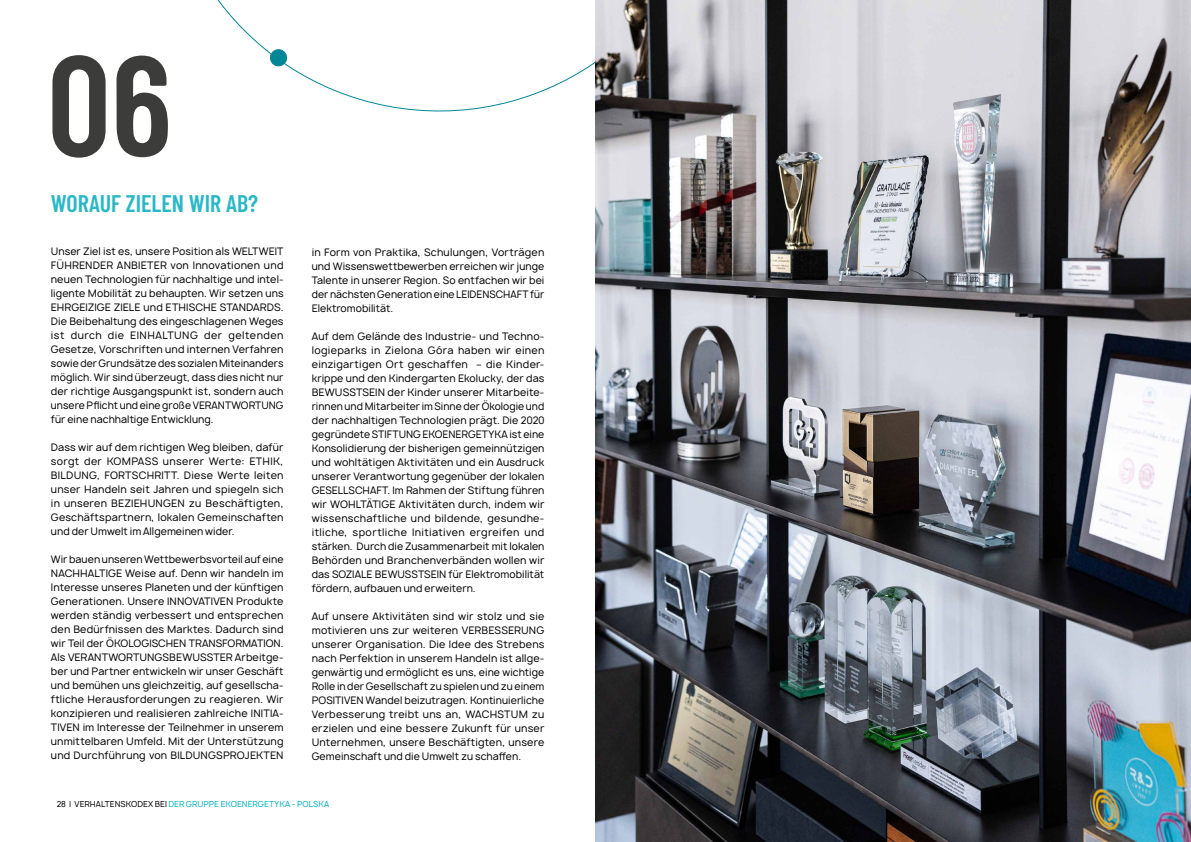
<style>
.page{position:relative;width:1191px;height:842px;background:#fff}
.page>*{position:absolute;margin:0;border:0;box-sizing:border-box;transform-origin:0 0}
.t1{font:600 141.9px "Barlow Condensed";color:#3c3c3b}
.t2{font:600 24px "Barlow Condensed";color:#2ab8c6}
.t3{font:10px/14px "Manrope";letter-spacing:.005em;color:#000;text-align:justify}
.t4{font:8px "Manrope";letter-spacing:.01em;color:#00b0c0}
.s1{color:#000}
</style>
<div class="page">
<svg style="left:217px;top:0;width:378px;height:112px"></svg>
<img style="left:595px;top:0;width:596px;height:842px">
<svg style="left:269px;top:48px;width:18px;height:19px"></svg>
<h1 class="t1" style="left:47px;top:4px;width:126px">06</h1>
<h2 class="t2" style="left:51px;top:186px;width:209px">WORAUF ZIELEN WIR AB?</h2>
<p class="t3" style="left:51px;top:244px;width:234px">Unser Ziel ist es, unsere Position als WELTWEIT FÜHRENDER ANBIETER von Innovationen und neuen Technologien für nachhaltige und intel&shy;ligente Mobilität zu behaupten. Wir setzen uns EHRGEIZIGE ZIELE und ETHISCHE STANDARDS.<br>Die Beibehaltung des eingeschlagenen Weges ist durch die EINHALTUNG der geltenden Gesetze, Vorschriften und internen Verfahren sowie der Grundsätze des sozialen Miteinanders möglich. Wir sind überzeugt, dass dies nicht nur der richtige Ausgangspunkt ist, sondern auch unsere Pflicht und eine große VERANTWORTUNG für eine nachhaltige Entwicklung.</p>
<p class="t3" style="left:51px;top:440px;width:234px">Dass wir auf dem richtigen Weg bleiben, dafür sorgt der KOMPASS unserer Werte: ETHIK, BILDUNG, FORTSCHRITT. Diese Werte leiten unser Handeln seit Jahren und spiegeln sich in unseren BEZIEHUNGEN zu Beschäftigten, Geschäftspartnern, lokalen Gemeinschaften und der Umwelt im Allgemeinen wider.</p>
<p class="t3" style="left:51px;top:552px;width:234px">Wir bauen unseren Wettbewerbsvorteil auf eine NACHHALTIGE Weise auf. Denn wir handeln im Interesse unseres Planeten und der künftigen Generationen. Unsere INNOVATIVEN Produkte werden ständig verbessert und entsprechen den Bedürfnissen des Marktes. Dadurch sind wir Teil der ÖKOLOGISCHEN TRANSFORMATION.<br>Als VERANTWORTUNGSBEWUSSTER Arbeitge&shy;ber und Partner entwickeln wir unser Geschäft und bemühen uns gleichzeitig, auf gesellscha&shy;ftliche Herausforderungen zu reagieren. Wir konzipieren und realisieren zahlreiche INITIA-TIVEN im Interesse der Teilnehmer in unserem unmittelbaren Umfeld. Mit der Unterstützung und Durchführung von BILDUNGSPROJEKTEN</p>
<p class="t3" style="left:312px;top:245px;width:234px">in Form von Praktika, Schulungen, Vorträgen und Wissenswettbewerben erreichen wir junge Talente in unserer Region. So entfachen wir bei der nächsten Generation eine LEIDENSCHAFT für Elektromobilität.</p>
<p class="t3" style="left:312px;top:329px;width:234px">Auf dem Gelände des Industrie- und Techno&shy;logieparks in Zielona Góra haben wir einen einzigartigen Ort geschaffen – die Kinder&shy;krippe und den Kindergarten Ekolucky, der das BEWUSSTSEIN der Kinder unserer Mitarbeite&shy;rinnen und Mitarbeiter im Sinne der Ökologie und der nachhaltigen Technologien prägt. Die 2020 gegründete STIFTUNG EKOENERGETYKA ist eine Konsolidierung der bisherigen gemeinnützigen und wohltätigen Aktivitäten und ein Ausdruck unserer Verantwortung gegenüber der lokalen GESELLSCHAFT. Im Rahmen der Stiftung führen wir WOHLTÄTIGE Aktivitäten durch, indem wir wissenschaftliche und bildende, gesundhe&shy;itliche, sportliche Initiativen ergreifen und stärken. Durch die Zusammenarbeit mit lokalen Behörden und Branchenverbänden wollen wir das SOZIALE BEWUSSTSEIN für Elektromobilität fördern, aufbauen und erweitern.</p>
<p class="t3" style="left:312px;top:609px;width:234px">Auf unsere Aktivitäten sind wir stolz und sie motivieren uns zur weiteren VERBESSERUNG unserer Organisation. Die Idee des Strebens nach Perfektion in unserem Handeln ist allge&shy;genwärtig und ermöglicht es uns, eine wichtige Rolle in der Gesellschaft zu spielen und zu einem POSITIVEN Wandel beizutragen. Kontinuierliche Verbesserung treibt uns an, WACHSTUM zu erzielen und eine bessere Zukunft für unser Unternehmen, unsere Beschäftigten, unsere Gemeinschaft und die Umwelt zu schaffen.</p>
<p class="t4" style="left:57px;top:799px;width:274px"><span class="s1">28 | VERHALTENSKODEX BEI</span> DER GRUPPE EKOENERGETYKA - POLSKA</p>
</div>
